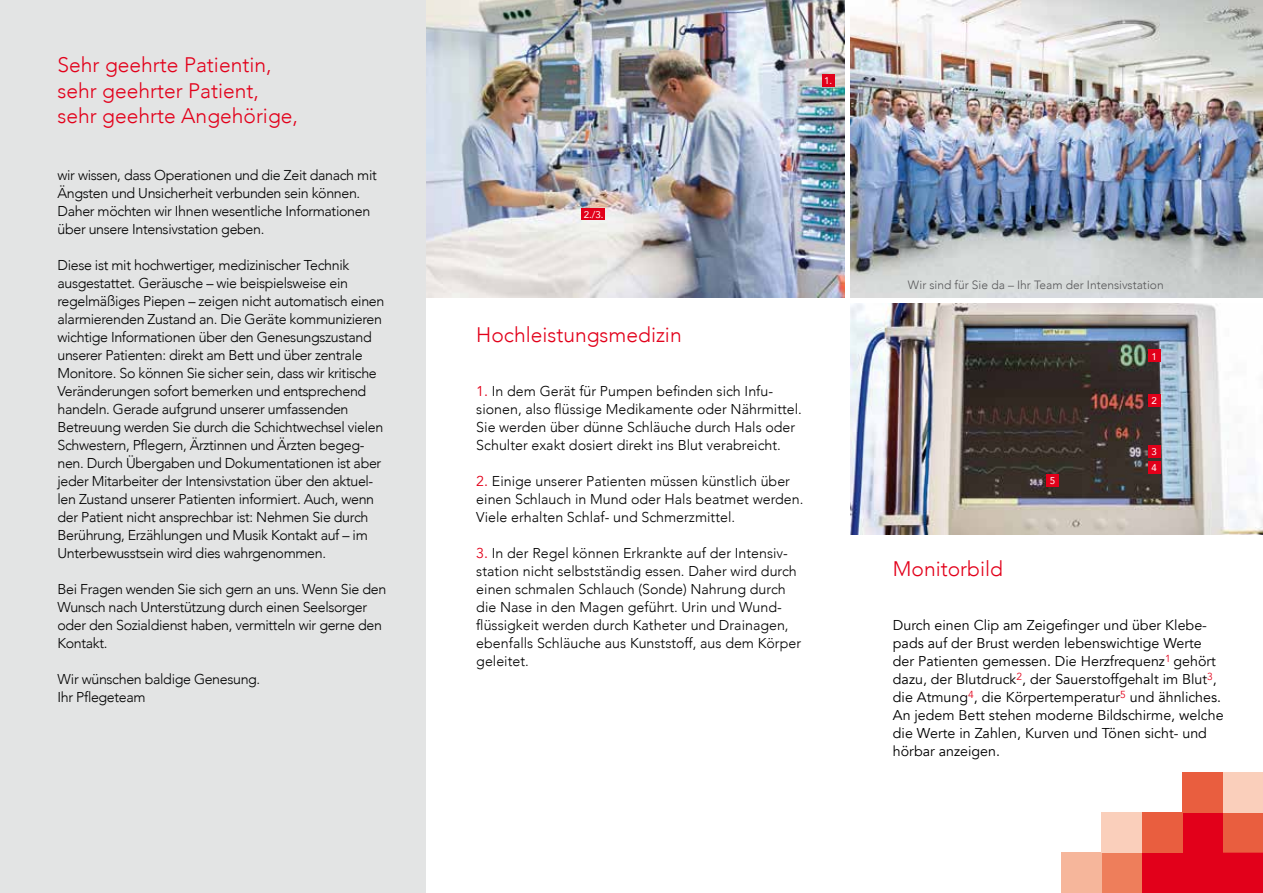
<style>
.page{position:relative;width:1263px;height:893px;background:#fff}
.page>*{position:absolute;margin:0;border:0;box-sizing:border-box;transform-origin:0 0}
.t1{font:300 21px/25.2px "Avenir";color:#e2001a}
.t2{font:300 14.25px/18px "Avenir";letter-spacing:-.025em;color:#000}
.t3{font:300 14.25px/18px "Avenir";color:#000}
.t4{font:14.25px/18px "Avenir";color:#000}
.t5{font:300 12px "Avenir";color:#58585a}
.t6{font:9.75px/16.4px "Avenir";color:#fff}
.s1{font-weight:400;color:#e2001a}
</style>
<div class="page">
<img style="left:425px;top:0;width:419px;height:297px">
<div style="left:0;top:0;width:425px;height:893px;background:#e3e4e4"></div>
<div style="left:1223px;top:853px;width:40px;height:40px;background:#e2001a"></div>
<div style="left:1182px;top:853px;width:41px;height:40px;background:#e2001a"></div>
<div style="left:1142px;top:853px;width:40px;height:40px;background:#e2001a"></div>
<div style="left:1102px;top:853px;width:40px;height:40px;background:#ee7e5b"></div>
<div style="left:1061px;top:853px;width:41px;height:40px;background:#f6b69b"></div>
<div style="left:1223px;top:812px;width:40px;height:41px;background:#e95e3f"></div>
<div style="left:1182px;top:812px;width:41px;height:41px;background:#e2001a"></div>
<div style="left:1142px;top:812px;width:40px;height:41px;background:#e95e3f"></div>
<div style="left:1102px;top:812px;width:40px;height:41px;background:#facfbb"></div>
<div style="left:1223px;top:772px;width:40px;height:40px;background:#facfbb"></div>
<div style="left:1182px;top:772px;width:41px;height:40px;background:#e95e3f"></div>
<img style="left:850px;top:0;width:413px;height:297px">
<div style="left:582px;top:208px;width:23px;height:12px;background:#e2001a"></div>
<div style="left:823px;top:74px;width:12px;height:12px;background:#e2001a"></div>
<img style="left:850px;top:304px;width:413px;height:230px">
<div style="left:1149px;top:350px;width:12px;height:12px;background:#e2001a"></div>
<div style="left:1047px;top:474px;width:12px;height:12px;background:#e2001a"></div>
<div style="left:1149px;top:395px;width:12px;height:12px;background:#e2001a"></div>
<div style="left:1149px;top:445px;width:12px;height:12px;background:#e2001a"></div>
<div style="left:1149px;top:462px;width:12px;height:12px;background:#e2001a"></div>
<h1 class="t1" style="left:58px;top:53px;width:242px">Sehr geehrte Patientin, sehr geehrter Patient, sehr geehrte Angehörige,</h1>
<p class="t2" style="left:58px;top:166px;width:321px">wir wissen, dass Operationen und die Zeit danach mit Ängsten und Unsicherheit verbunden sein können.<br>Daher möchten wir Ihnen wesentliche Informationen über unsere Intensivstation geben.</p>
<p class="t2" style="left:58px;top:256px;width:328px">Diese ist mit hochwertiger, medizinischer Technik ausgestattet. Geräusche – wie beispielsweise ein regelmäßiges Piepen – zeigen nicht automatisch einen alarmierenden Zustand an. Die Geräte kommunizieren wichtige Informationen über den Genesungszustand unserer Patienten: direkt am Bett und über zentrale Monitore. So können Sie sicher sein, dass wir kritische Veränderungen sofort bemerken und entsprechend handeln. Gerade aufgrund unserer umfassenden Betreuung werden Sie durch die Schichtwechsel vielen Schwestern, Pflegern, Ärztinnen und Ärzten begeg&shy;nen. Durch Übergaben und Dokumentationen ist aber jeder Mitarbeiter der Intensivstation über den aktuel&shy;len Zustand unserer Patienten informiert. Auch, wenn der Patient nicht ansprechbar ist: Nehmen Sie durch Berührung, Erzählungen und Musik Kontakt auf – im Unterbewusstsein wird dies wahrgenommen.</p>
<p class="t2" style="left:58px;top:580px;width:330px">Bei Fragen wenden Sie sich gern an uns. Wenn Sie den Wunsch nach Unterstützung durch einen Seelsorger oder den Sozialdienst haben, vermitteln wir gerne den Kontakt.</p>
<p class="t2" style="left:58px;top:670px;width:204px">Wir wünschen baldige Genesung.<br>Ihr Pflegeteam</p>
<p class="t6" style="left:824px;top:72px;width:10px">1.</p>
<p class="t6" style="left:584px;top:206px;width:21px">2./3.</p>
<h1 class="t1" style="left:476px;top:322px;width:207px">Hochleistungsmedizin</h1>
<p class="t3" style="left:476px;top:382px;width:327px"><span class="s1">1.</span> In dem Gerät für Pumpen befinden sich Infu&shy;sionen, also flüssige Medikamente oder Nährmittel.<br>Sie werden über dünne Schläuche durch Hals oder Schulter exakt dosiert direkt ins Blut verabreicht.</p>
<p class="t3" style="left:476px;top:472px;width:329px"><span class="s1">2.</span> Einige unserer Patienten müssen künstlich über einen Schlauch in Mund oder Hals beatmet werden.<br>Viele erhalten Schlaf- und Schmerzmittel.</p>
<p class="t3" style="left:476px;top:544px;width:326px"><span class="s1">3.</span> In der Regel können Erkrankte auf der Intensiv&shy;station nicht selbstständig essen. Daher wird durch einen schmalen Schlauch (Sonde) Nahrung durch die Nase in den Magen geführt. Urin und Wund&shy;flüssigkeit werden durch Katheter und Drainagen, ebenfalls Schläuche aus Kunststoff, aus dem Körper geleitet.</p>
<p class="t5" style="left:908px;top:277px;width:257px">Wir sind für Sie da – Ihr Team der Intensivstation</p>
<p class="t6" style="left:1151px;top:348px;width:7px">1</p>
<p class="t6" style="left:1151px;top:392px;width:7px">2</p>
<h1 class="t1" style="left:893px;top:556px;width:112px">Monitorbild</h1>
<p class="t6" style="left:1050px;top:472px;width:7px">5</p>
<p class="t6" style="left:1151px;top:443px;width:7px">3<br>4</p>
<p class="t4" style="left:893px;top:616px;width:332px">Durch einen Clip am Zeigefinger und über Klebe&shy;pads auf der Brust werden lebenswichtige Werte der Patienten gemessen. Die Herzfrequenz<sup>1</sup> gehört dazu, der Blutdruck<sup>2</sup>, der Sauerstoffgehalt im Blut<sup>3</sup>, die Atmung<sup>4</sup>, die Körpertemperatur<sup>5</sup> und ähnliches.<br>An jedem Bett stehen moderne Bildschirme, welche die Werte in Zahlen, Kurven und Tönen sicht- und hörbar anzeigen.</p>
</div>
